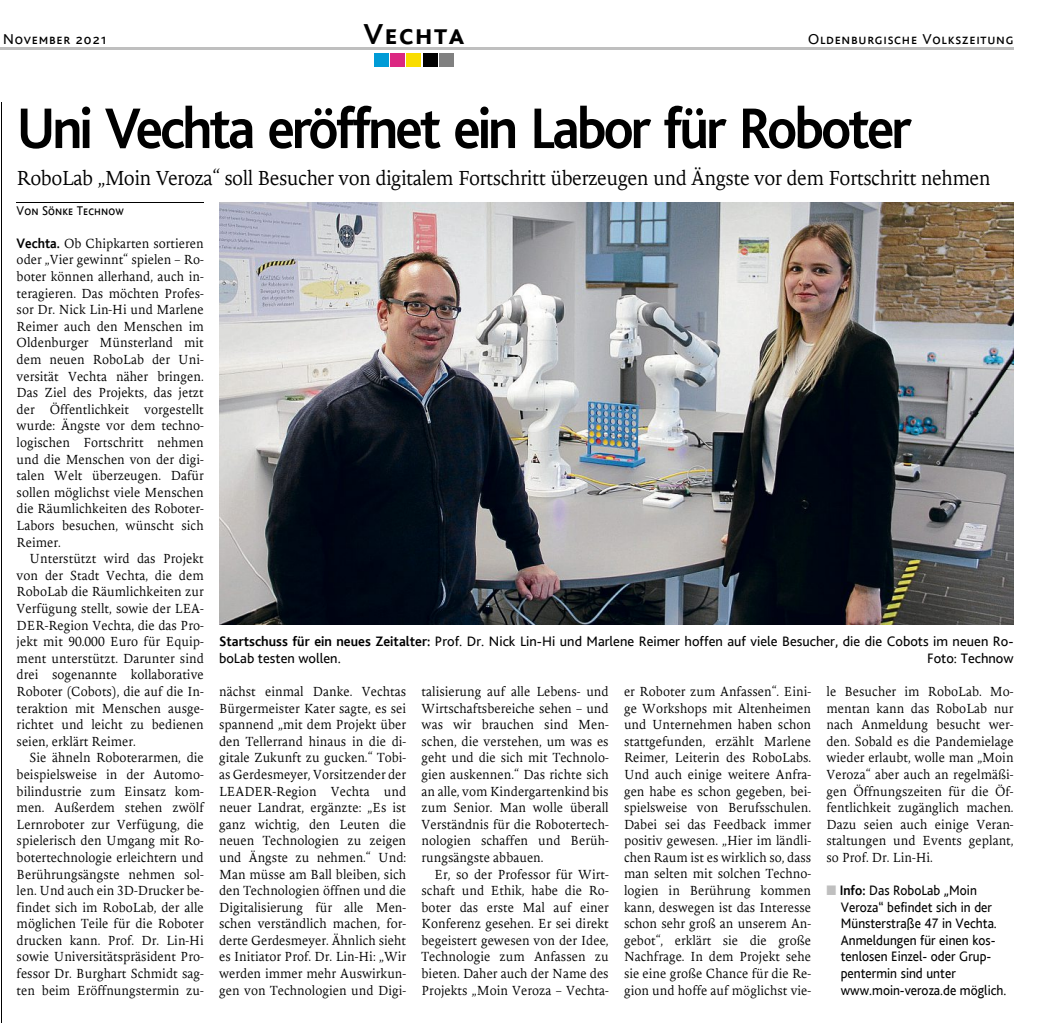
<style>
.page{position:relative;width:1045px;height:1023px;background:#fff}
.page>*{position:absolute;margin:0;border:0;box-sizing:border-box;transform-origin:0 0}
.t1{font:700 59.85px "Bliss 2";letter-spacing:-.055em;color:#000;scale:.93 1}
.t2{font:700 30.3px "Bliss CE Caps";letter-spacing:.05em;color:#000}
.t3{font:300 19.95px "Novel Pro";letter-spacing:-.03em;color:#000;scale:.94 1}
.t4{font:15px "Bliss Caps";letter-spacing:.05em;color:#000}
.t5{font:14.4px/16.6px "Bliss 2";color:#000;scale:.93 1}
.t6{font:14.4px/16.6px "Bliss 2";color:#000}
.t7{font:13.2px "Bliss Caps";letter-spacing:.01em;color:#000;scale:.93 1}
.t8{font:300 12.9px/16.6px "Novel Pro";color:#000;text-align:justify;scale:.93 1}
.s1{font-family:"Bliss 2";font-weight:700;font-size:14.4px}
.s2{font-weight:700}
.s3{font-family:"European Pi Three";font-size:12.75px;color:#bfbfbf}
</style>
<div class="page">
<hr style="left:17px;top:202px;width:187px;height:1px;background:#000">
<hr style="left:219px;top:624px;width:794px;height:1px;background:#000">
<hr style="left:1013px;top:202px;width:1px;height:422px;background:#000">
<img style="left:219px;top:202px;width:794px;height:422px">
<div style="left:374px;top:53px;width:14px;height:14px;background:#009bd6"></div>
<div style="left:407px;top:53px;width:14px;height:14px;background:#f9dd00"></div>
<div style="left:423px;top:53px;width:14px;height:14px;background:#000"></div>
<div style="left:439px;top:53px;width:14px;height:14px;background:#808080"></div>
<div style="left:391px;top:53px;width:14px;height:14px;background:#db2882"></div>
<hr style="left:0;top:47px;width:1013px;height:3px;background:#bfbfbf">
<hr style="left:1px;top:103px;width:1px;height:919px;background:#000">
<p class="t4" style="left:3px;top:31px;width:105px">November 2021</p>
<h2 class="t2" style="left:363px;top:18px;width:102px">Vechta</h2>
<p class="t4" style="left:808px;top:31px;width:207px">Oldenburgische Volkszeitung</p>
<h1 class="t1" style="left:17px;top:91px;width:964px">Uni Vechta eröffnet ein Labor für Roboter</h1>
<h3 class="t3" style="left:17px;top:162px;width:1037px">RoboLab „Moin Veroza“ soll Besucher von digitalem Fortschritt überzeugen und Ängste vor dem Fortschritt nehmen</h3>
<p class="t7" style="left:17px;top:203px;width:117px">Von Sönke Technow</p>
<p class="t8" style="left:17px;top:234px;width:203px"><span class="s1">Vechta.</span> Ob Chipkarten sortieren oder „Vier gewinnt“ spielen – Ro&shy;boter können allerhand, auch in&shy;teragieren. Das möchten Profes&shy;sor Dr. Nick Lin-Hi und Marlene Reimer auch den Menschen im Oldenburger Münsterland mit dem neuen RoboLab der Uni&shy;versität Vechta näher bringen.<br>Das Ziel des Projekts, das jetzt der Öffentlichkeit vorgestellt wurde: Ängste vor dem techno&shy;logischen Fortschritt nehmen und die Menschen von der digi&shy;talen Welt überzeugen. Dafür sollen möglichst viele Menschen die Räumlichkeiten des Roboter-Labors besuchen, wünscht sich Reimer.</p>
<p class="t8" style="left:17px;top:549px;width:203px;text-indent:13px">Unterstützt wird das Projekt von der Stadt Vechta, die dem RoboLab die Räumlichkeiten zur Verfügung stellt, sowie der LEA-DER-Region Vechta, die das Pro&shy;jekt mit 90.000 Euro für Equip&shy;ment unterstützt. Darunter sind drei sogenannte kollaborative Roboter (Cobots), die auf die In&shy;teraktion mit Menschen ausge&shy;richtet und leicht zu bedienen seien, erklärt Reimer.</p>
<p class="t8" style="left:17px;top:748px;width:203px;text-indent:13px">Sie ähneln Roboterarmen, die beispielsweise in der Automo&shy;bilindustrie zum Einsatz kom&shy;men. Außerdem stehen zwölf Lernroboter zur Verfügung, die spielerisch den Umgang mit Ro&shy;botertechnologie erleichtern und Berührungsängste nehmen sol&shy;len. Und auch ein 3D-Drucker be&shy;findet sich im RoboLab, der alle möglichen Teile für die Roboter drucken kann. Prof. Dr. Lin-Hi sowie Universitätspräsident Pro&shy;fessor Dr. Burghart Schmidt sag&shy;ten beim Eröffnungstermin zu-</p>
<p class="t6" style="left:219px;top:632px;width:796px"><span class="s2">Startschuss für ein neues Zeitalter:</span> Prof. Dr. Nick Lin-Hi und Marlene Reimer hoffen auf viele Besucher, die die Cobots im neuen Ro&shy;boLab testen wollen.</p>
<p class="t6" style="left:927px;top:649px;width:88px">Foto: Technow</p>
<p class="t8" style="left:624px;top:682px;width:203px">er Roboter zum Anfassen“. Eini&shy;ge Workshops mit Altenheimen und Unternehmen haben schon stattgefunden, erzählt Marlene Reimer, Leiterin des RoboLabs.<br>Und auch einige weitere Anfra&shy;gen habe es schon gegeben, bei&shy;spielsweise von Berufsschulen.<br>Dabei sei das Feedback immer positiv gewesen. „Hier im ländli&shy;chen Raum ist es wirklich so, dass man selten mit solchen Techno&shy;logien in Berührung kommen kann, deswegen ist das Interesse schon sehr groß an unserem An&shy;gebot“, erklärt sie die große Nachfrage. In dem Projekt sehe sie eine große Chance für die Re&shy;gion und hoffe auf möglichst vie-</p>
<p class="t8" style="left:826px;top:682px;width:203px">le Besucher im RoboLab. Mo&shy;mentan kann das RoboLab nur nach Anmeldung besucht wer&shy;den. Sobald es die Pandemielage wieder erlaubt, wolle man „Moin Veroza“ aber auch an regelmäßi&shy;gen Öffnungszeiten für die Öf&shy;fentlichkeit zugänglich machen.<br>Dazu seien auch einige Veran&shy;staltungen und Events geplant, so Prof. Dr. Lin-Hi.</p>
<p class="t8" style="left:219px;top:682px;width:203px">nächst einmal Danke. Vechtas Bürgermeister Kater sagte, es sei spannend „mit dem Projekt über den Tellerrand hinaus in die di&shy;gitale Zukunft zu gucken.“ Tobi&shy;as Gerdesmeyer, Vorsitzender der LEADER-Region Vechta und neuer Landrat, ergänzte: „Es ist ganz wichtig, den Leuten die neuen Technologien zu zeigen und Ängste zu nehmen.“ Und:<br>Man müsse am Ball bleiben, sich den Technologien öffnen und die Digitalisierung für alle Men&shy;schen verständlich machen, for&shy;derte Gerdesmeyer. Ähnlich sieht es Initiator Prof. Dr. Lin-Hi: „Wir werden immer mehr Auswirkun&shy;gen von Technologien und Digi-</p>
<p class="t8" style="left:421px;top:682px;width:203px">talisierung auf alle Lebens- und Wirtschaftsbereiche sehen – und was wir brauchen sind Men&shy;schen, die verstehen, um was es geht und die sich mit Technolo&shy;gien auskennen.“ Das richte sich an alle, vom Kindergartenkind bis zum Senior. Man wolle überall Verständnis für die Robotertech&shy;nologien schaffen und Berüh&shy;rungsängste abbauen.</p>
<p class="t8" style="left:421px;top:864px;width:203px;text-indent:13px">Er, so der Professor für Wirt&shy;schaft und Ethik, habe die Ro&shy;boter das erste Mal auf einer Konferenz gesehen. Er sei direkt begeistert gewesen von der Idee, Technologie zum Anfassen zu bieten. Daher auch der Name des Projekts „Moin Veroza – Vechta-</p>
<p class="t5" style="left:841px;top:881px;width:180px;text-indent:-14px"><span class="s3">M</span> <span class="s2">Info:</span> Das RoboLab „Moin<br>Veroza“ befindet sich in der<br>Münsterstraße 47 in Vechta.<br>Anmeldungen für einen kos&shy;tenlosen Einzel- oder Grup&shy;pentermin sind unter www.moin-veroza.de möglich.</p>
</div>
